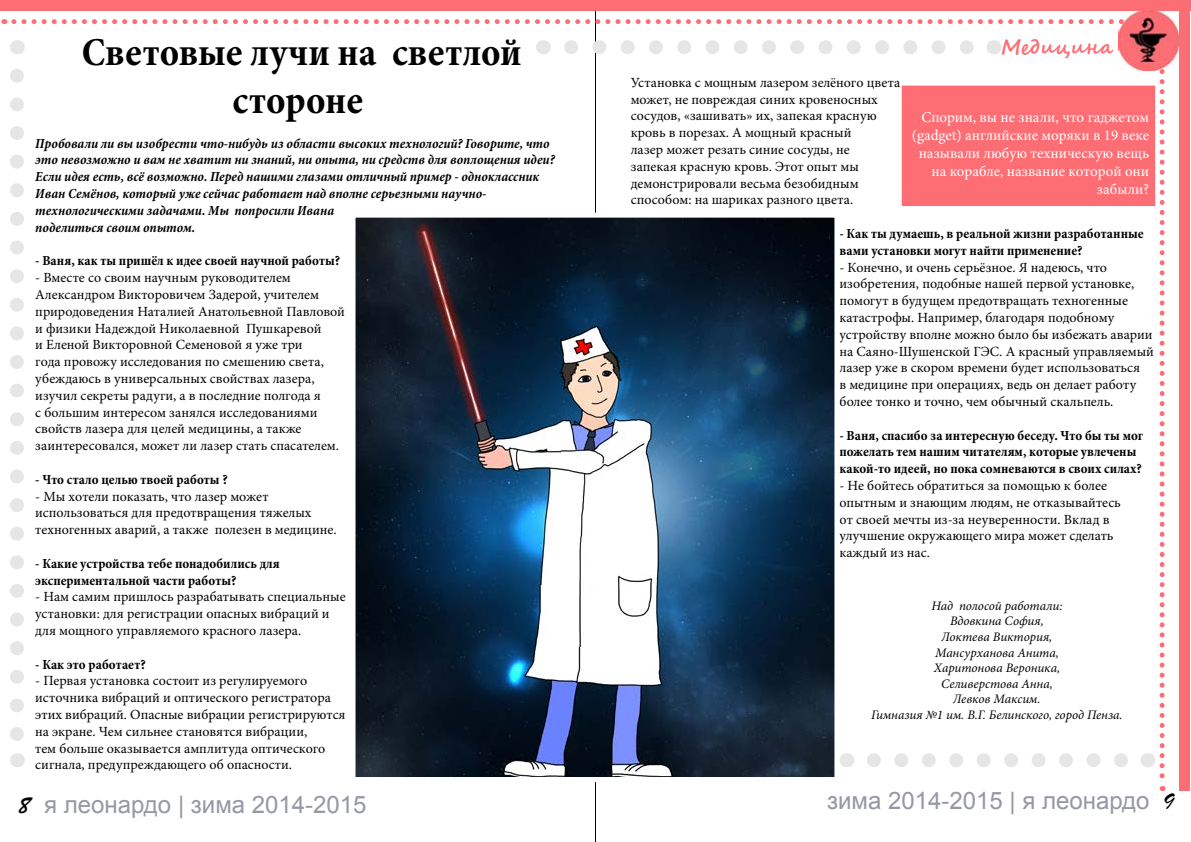
<style>
.page{position:relative;width:1191px;height:842px;background:#fff}
.page>*{position:absolute;margin:0;border:0;box-sizing:border-box;transform-origin:0 0}
.t1{font:700 condensed 40px/48px "Minion Pro";color:#000;text-align:center}
.t2{font:24px "Arial";color:#9698a4}
.t3{font:700 20px "Segoe Script";color:#fd6e74}
.t4{font:15px/18px "Minion Pro";color:#fff;text-align:right}
.t5{font:14px/16.8px "Minion Pro";color:#000}
.t6{font:700 condensed 14px/16.8px "Minion Pro";color:#000}
.t7{font:italic 700 condensed 14px/16.8px "Minion Pro";color:#000}
.t8{font:italic 13px/15.6px "Minion Pro";color:#000;text-align:center}
.s1{font-family:"Brush Script Std";color:#000}
.s2{font-family:"Brush Script";color:#000}
</style>
<div class="page">
<hr style="left:595px;top:0;width:1px;height:842px;background:#000">
<img style="left:1119px;top:10px;width:60px;height:60px">
<div style="left:0;top:0;width:1190px;height:10px;background:#fd6e74"></div>
<div style="left:1179px;top:3px;width:11px;height:788px;background:#fd6e74"></div>
<svg style="left:1159px;top:61px;width:5px;height:730px"></svg>
<svg style="left:14px;top:19px;width:1127px;height:5px"></svg>
<img style="left:356px;top:219px;width:477px;height:557px">
<div style="left:350px;top:213px;width:489px;height:569px;border:5px solid #fff"></div>
<div style="left:904px;top:89px;width:248px;height:114px;background:#fd6e74"></div>
<div style="left:901px;top:86px;width:254px;height:120px;border:6px solid #fd6e74"></div>
<svg style="left:10px;top:76px;width:14px;height:665px"></svg>
<svg style="left:17px;top:40px;width:1px;height:14px"></svg>
<svg style="left:17px;top:753px;width:1px;height:14px"></svg>
<svg style="left:571px;top:40px;width:403px;height:14px"></svg>
<svg style="left:543px;top:40px;width:1px;height:14px"></svg>
<svg style="left:993px;top:40px;width:1px;height:14px"></svg>
<svg style="left:874px;top:753px;width:254px;height:14px"></svg>
<svg style="left:846px;top:753px;width:1px;height:14px"></svg>
<svg style="left:1147px;top:753px;width:1px;height:14px"></svg>
<h1 class="t1" style="left:82px;top:28px;width:441px">Световые лучи на светлой стороне</h1>
<p class="t7" style="left:35px;top:135px;width:521px">Пробовали ли вы изобрести что-нибудь из области высоких технологий? Говорите, что это невозможно и вам не хватит ни знаний, ни опыта, ни средств для воплощения идеи?<br>Если идея есть, всё возможно. Перед нашими глазами отличный пример - одноклассник Иван Семёнов, который уже сейчас работает над вполне серьезными научно&shy;технологическими задачами. Мы попросили Ивана<br>поделиться своим опытом.</p>
<p class="t6" style="left:35px;top:252px;width:306px">- Ваня, как ты пришёл к идее своей научной работы?</p>
<p class="t5" style="left:35px;top:269px;width:311px">- Вместе со своим научным руководителем Александром Викторовичем Задерой, учителем природоведения Наталией Анатольевной Павловой и физики Надеждой Николаевной Пушкаревой<br>и Еленой Викторовной Семеновой я уже три<br>года провожу исследования по смешению света, убеждаюсь в универсальных свойствах лазера, изучил секреты радуги, а в последние полгода я<br>с большим интересом занялся исследованиями свойств лазера для целей медицины, а также заинтересовался, может ли лазер стать спасателем.</p>
<p class="t6" style="left:35px;top:471px;width:194px">- Что стало целью твоей работы ?</p>
<p class="t5" style="left:35px;top:488px;width:303px">- Мы хотели показать, что лазер может использоваться для предотвращения тяжелых техногенных аварий, а также полезен в медицине.</p>
<p class="t6" style="left:35px;top:555px;width:246px">- Какие устройства тебе понадобились для экспериментальной части работы?</p>
<p class="t5" style="left:35px;top:588px;width:312px">- Нам самим пришлось разрабатывать специальные установки: для регистрации опасных вибраций и для мощного управляемого красного лазера.</p>
<p class="t6" style="left:35px;top:656px;width:112px">- Как это работает?</p>
<p class="t5" style="left:35px;top:672px;width:312px">- Первая установка состоит из регулируемого источника вибраций и оптического регистратора этих вибраций. Опасные вибрации регистрируются на экране. Чем сильнее становятся вибрации,<br>тем больше оказывается амплитуда оптического сигнала, предупреждающего об опасности.</p>
<h3 class="t3" style="left:1001px;top:30px;width:113px">Медицина</h3>
<p class="t5" style="left:631px;top:74px;width:271px">Установка с мощным лазером зелёного цвета может, не повреждая синих кровеносных сосудов, «зашивать» их, запекая красную кровь в порезах. А мощный красный<br>лазер может резать синие сосуды, не<br>запекая красную кровь. Этот опыт мы демонстрировали весьма безобидным способом: на шариках разного цвета.</p>
<p class="t6" style="left:839px;top:225px;width:306px">- Как ты думаешь, в реальной жизни разработанные вами установки могут найти применение?</p>
<p class="t5" style="left:839px;top:259px;width:316px">- Конечно, и очень серьёзное. Я надеюсь, что изобретения, подобные нашей первой установке, помогут в будущем предотвращать техногенные катастрофы. Например, благодаря подобному устройству вполне можно было бы избежать аварии на Саяно-Шушенской ГЭС. А красный управляемый лазер уже в скором времени будет использоваться<br>в медицине при операциях, ведь он делает работу более тонко и точно, чем обычный скальпель.</p>
<p class="t6" style="left:839px;top:427px;width:305px">- Ваня, спасибо за интересную беседу. Что бы ты мог пожелать тем нашим читателям, которые увлечены какой-то идеей, но пока сомневаются в своих силах?</p>
<p class="t5" style="left:839px;top:477px;width:283px">- Не бойтесь обратиться за помощью к более опытным и знающим людям, не отказывайтесь от своей мечты из-за неуверенности. Вклад в улучшение окружающего мира может сделать каждый из нас.</p>
<p class="t4" style="left:912px;top:108px;width:239px">Спорим, вы не знали, что гаджетом (gadget) английские моряки в 19 веке называли любую техническую вещь на корабле, название которой они забыли?</p>
<p class="t8" style="left:871px;top:598px;width:253px">Над полосой работали:<br>Вдовкина София,<br>Локтева Виктория,<br>Мансурханова Анита,<br>Харитонова Вероника,<br>Селиверстова Анна,<br>Левков Максим.<br>Гимназия №1 им. В.Г. Белинского, город Пенза.</p>
<h2 class="t2" style="left:17px;top:789px;width:351px"><span class="s1">8</span> я леонардо | зима 2014-2015</h2>
<h2 class="t2" style="left:827px;top:785px;width:348px">зима 2014-2015 | я леонардо <span class="s2">9</span></h2>
</div>
